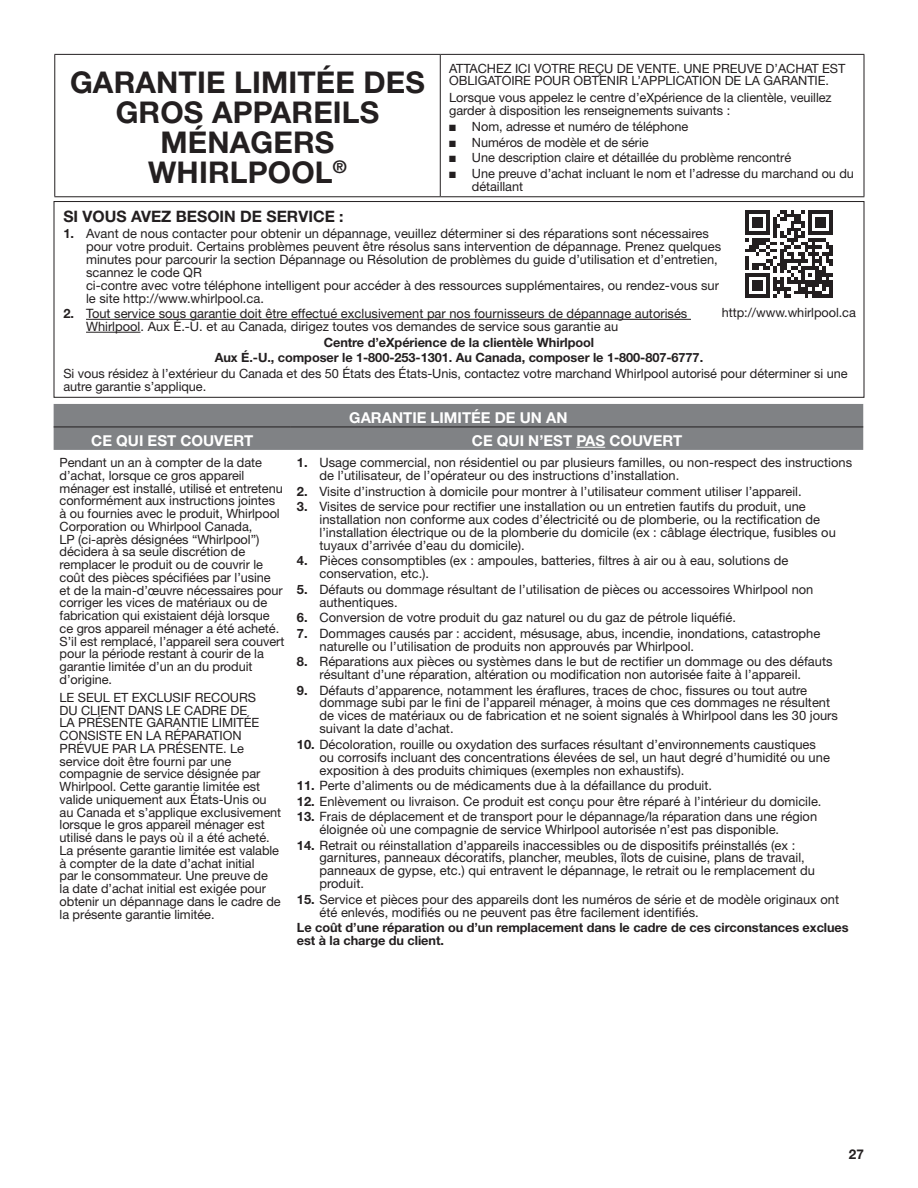
<style>
.page{position:relative;width:918px;height:1188px;background:#fff}
.page>*{position:absolute;margin:0;border:0;box-sizing:border-box;transform-origin:0 0}
.Warranty_Heading_1{font:700 30px/30px "Helvetica Neue";letter-spacing:.005em;color:#231f20;text-align:center}
.Warranty_Heading_3{font:700 15.75px "Helvetica Neue";color:#231f20}
.Warranty_Heading_2{font:700 15px "Helvetica Neue";color:#fff}
.t1{font:700 13.5px "Helvetica Neue";color:#231f20}
.t2{font:12.9px/12.9px "Helvetica Neue";color:#231f20}
.Warranty_Body{font:12.75px/12.8px "Helvetica Neue";letter-spacing:-.005em;color:#231f20}
.Warranty_Body_Bold_C{font:700 12.75px "Helvetica Neue";letter-spacing:-.005em;color:#231f20}
.Warranty_Body_Bold{font:700 12.75px/12.8px "Helvetica Neue";letter-spacing:-.005em;color:#231f20}
.s1{font-weight:700}
</style>
<div class="page">
<hr style="left:86px;top:319px;width:605px;height:1px;background:#231f20">
<hr style="left:86px;top:332px;width:55px;height:1px;background:#231f20">
<div style="left:54px;top:201px;width:810px;height:197px;border:1px solid #231f20"></div>
<hr style="left:54px;top:54px;width:386px;height:1px;background:#231f20">
<hr style="left:54px;top:55px;width:1px;height:141px;background:#231f20">
<hr style="left:440px;top:54px;width:424px;height:1px;background:#231f20">
<hr style="left:440px;top:55px;width:1px;height:141px;background:#231f20">
<hr style="left:864px;top:55px;width:1px;height:141px;background:#231f20">
<hr style="left:54px;top:196px;width:386px;height:1px;background:#231f20">
<hr style="left:440px;top:196px;width:424px;height:1px;background:#231f20">
<img style="left:745px;top:210px;width:87px;height:87px">
<div style="left:54px;top:404px;width:809px;height:46px;background:#808285"></div>
<h1 class="Warranty_Heading_1" style="left:70px;top:67px;width:356px">GARANTIE LIMITÉE DES<br>GROS APPAREILS<br>MÉNAGERS<br>WHIRLPOOL<sup>®</sup></h1>
<p class="Warranty_Body" style="left:449px;top:62px;width:398px">ATTACHEZ ICI VOTRE REÇU DE VENTE. UNE PREUVE D’ACHAT EST<br>OBLIGATOIRE POUR OBTENIR L’APPLICATION DE LA GARANTIE.</p>
<p class="Warranty_Body" style="left:449px;top:91px;width:384px">Lorsque vous appelez le centre d’eXpérience de la clientèle, veuillez garder à disposition les renseignements suivants :</p>
<p class="Warranty_Body" style="left:449px;top:120px;width:240px">■ Nom, adresse et numéro de téléphone</p>
<p class="Warranty_Body" style="left:449px;top:135px;width:201px">■ Numéros de modèle et de série</p>
<p class="Warranty_Body" style="left:449px;top:151px;width:343px">■ Une description claire et détaillée du problème rencontré</p>
<p class="Warranty_Body" style="left:472px;top:167px;width:384px;text-indent:-23px">■ Une preuve d’achat incluant le nom et l’adresse du marchand ou du détaillant</p>
<p class="Warranty_Heading_3" style="left:63px;top:207px;width:282px">SI VOUS AVEZ BESOIN DE SERVICE :</p>
<p class="t2" style="left:86px;top:227px;width:637px;text-indent:-23px"><span class="s1">1.</span> Avant de nous contacter pour obtenir un dépannage, veuillez déterminer si des réparations sont nécessaires pour votre produit. Certains problèmes peuvent être résolus sans intervention de dépannage. Prenez quelques minutes pour parcourir la section Dépannage ou Résolution de problèmes du guide d’utilisation et d’entretien, scannez le code QR<br>ci-contre avec votre téléphone intelligent pour accéder à des ressources supplémentaires, ou rendez-vous sur le site http://www.whirlpool.ca.</p>
<p class="t2" style="left:86px;top:307px;width:603px;text-indent:-23px"><span class="s1">2.</span> Tout service sous garantie doit être effectué exclusivement par nos fournisseurs de dépannage autorisés<br>Whirlpool. Aux É.-U. et au Canada, dirigez toutes vos demandes de service sous garantie au</p>
<p class="Warranty_Body_Bold_C" style="left:324px;top:334px;width:272px">Centre d’eXpérience de la clientèle Whirlpool</p>
<p class="Warranty_Body_Bold_C" style="left:215px;top:350px;width:490px">Aux É.-U., composer le 1-800-253-1301. Au Canada, composer le 1-800-807-6777.</p>
<p class="Warranty_Body" style="left:63px;top:367px;width:786px">Si vous résidez à l’extérieur du Canada et des 50 États des États-Unis, contactez votre marchand Whirlpool autorisé pour déterminer si une autre garantie s’applique.</p>
<p class="Warranty_Body" style="left:722px;top:305px;width:136px">http://www.whirlpool.ca</p>
<p class="Warranty_Heading_2" style="left:349px;top:408px;width:220px">GARANTIE LIMITÉE DE UN AN</p>
<p class="Warranty_Heading_2" style="left:91px;top:431px;width:163px">CE QUI EST COUVERT</p>
<p class="Warranty_Heading_2" style="left:472px;top:431px;width:212px">CE QUI N’EST PAS COUVERT</p>
<p class="Warranty_Body" style="left:60px;top:456px;width:226px">Pendant un an à compter de la date d’achat, lorsque ce gros appareil ménager est installé, utilisé et entretenu conformément aux instructions jointes à ou fournies avec le produit, Whirlpool Corporation ou Whirlpool Canada,<br>LP (ci-après désignées “Whirlpool”) décidera à sa seule discrétion de remplacer le produit ou de couvrir le coût des pièces spécifiées par l’usine et de la main-d’œuvre nécessaires pour corriger les vices de matériaux ou de fabrication qui existaient déjà lorsque ce gros appareil ménager a été acheté.<br>S’il est remplacé, l’appareil sera couvert pour la période restant à courir de la garantie limitée d’un an du produit d’origine.</p>
<p class="Warranty_Body" style="left:60px;top:691px;width:223px">LE SEUL ET EXCLUSIF RECOURS<br>DU CLIENT DANS LE CADRE DE<br>LA PRÉSENTE GARANTIE LIMITÉE CONSISTE EN LA RÉPARATION PRÉVUE PAR LA PRÉSENTE. Le service doit être fourni par une compagnie de service désignée par Whirlpool. Cette garantie limitée est valide uniquement aux États-Unis ou au Canada et s’applique exclusivement lorsque le gros appareil ménager est utilisé dans le pays où il a été acheté.<br>La présente garantie limitée est valable à compter de la date d’achat initial<br>par le consommateur. Une preuve de<br>la date d’achat initial est exigée pour obtenir un dépannage dans le cadre de la présente garantie limitée.</p>
<p class="t2" style="left:320px;top:456px;width:534px;text-indent:-23px"><span class="s1">1.</span> Usage commercial, non résidentiel ou par plusieurs familles, ou non-respect des instructions de l’utilisateur, de l’opérateur ou des instructions d’installation.</p>
<p class="t2" style="left:297px;top:484px;width:506px"><span class="s1">2.</span> Visite d’instruction à domicile pour montrer à l’utilisateur comment utiliser l’appareil.</p>
<p class="t2" style="left:320px;top:500px;width:518px;text-indent:-23px"><span class="s1">3.</span> Visites de service pour rectifier une installation ou un entretien fautifs du produit, une installation non conforme aux codes d’électricité ou de plomberie, ou la rectification de l’installation électrique ou de la plomberie du domicile (ex : câblage électrique, fusibles ou tuyaux d’arrivée d’eau du domicile).</p>
<p class="t2" style="left:320px;top:554px;width:470px;text-indent:-23px"><span class="s1">4.</span> Pièces consomptibles (ex : ampoules, batteries, filtres à air ou à eau, solutions de conservation, etc.).</p>
<p class="t2" style="left:320px;top:583px;width:495px;text-indent:-23px"><span class="s1">5.</span> Défauts ou dommage résultant de l’utilisation de pièces ou accessoires Whirlpool non authentiques.</p>
<p class="t2" style="left:297px;top:611px;width:441px"><span class="s1">6.</span> Conversion de votre produit du gaz naturel ou du gaz de pétrole liquéfié.</p>
<p class="t2" style="left:320px;top:627px;width:502px;text-indent:-23px"><span class="s1">7.</span> Dommages causés par : accident, mésusage, abus, incendie, inondations, catastrophe naturelle ou l’utilisation de produits non approuvés par Whirlpool.</p>
<p class="t2" style="left:320px;top:655px;width:515px;text-indent:-23px"><span class="s1">8.</span> Réparations aux pièces ou systèmes dans le but de rectifier un dommage ou des défauts résultant d’une réparation, altération ou modification non autorisée faite à l’appareil.</p>
<p class="t2" style="left:320px;top:683px;width:520px;text-indent:-23px"><span class="s1">9.</span> Défauts d’apparence, notamment les éraflures, traces de choc, fissures ou tout autre dommage subi par le fini de l’appareil ménager, à moins que ces dommages ne résultent de vices de matériaux ou de fabrication et ne soient signalés à Whirlpool dans les 30 jours suivant la date d’achat.</p>
<p class="t2" style="left:320px;top:738px;width:512px;text-indent:-23px"><span class="s1">10.</span> Décoloration, rouille ou oxydation des surfaces résultant d’environnements caustiques ou corrosifs incluant des concentrations élevées de sel, un haut degré d’humidité ou une exposition à des produits chimiques (exemples non exhaustifs).</p>
<p class="t2" style="left:297px;top:779px;width:417px"><span class="s1">11.</span> Perte d’aliments ou de médicaments due à la défaillance du produit.</p>
<p class="t2" style="left:297px;top:794px;width:526px"><span class="s1">12.</span> Enlèvement ou livraison. Ce produit est conçu pour être réparé à l’intérieur du domicile.</p>
<p class="t2" style="left:320px;top:810px;width:499px;text-indent:-23px"><span class="s1">13.</span> Frais de déplacement et de transport pour le dépannage/la réparation dans une région éloignée où une compagnie de service Whirlpool autorisée n’est pas disponible.</p>
<p class="t2" style="left:320px;top:838px;width:497px;text-indent:-23px"><span class="s1">14.</span> Retrait ou réinstallation d’appareils inaccessibles ou de dispositifs préinstallés (ex : garnitures, panneaux décoratifs, plancher, meubles, îlots de cuisine, plans de travail, panneaux de gypse, etc.) qui entravent le dépannage, le retrait ou le remplacement du produit.</p>
<p class="t2" style="left:320px;top:893px;width:521px;text-indent:-23px"><span class="s1">15.</span> Service et pièces pour des appareils dont les numéros de série et de modèle originaux ont été enlevés, modifiés ou ne peuvent pas être facilement identifiés.</p>
<p class="Warranty_Body_Bold" style="left:297px;top:921px;width:553px">Le coût d’une réparation ou d’un remplacement dans le cadre de ces circonstances exclues est à la charge du client.</p>
<p class="t1" style="left:849px;top:1146px;width:17px">27</p>
</div>
